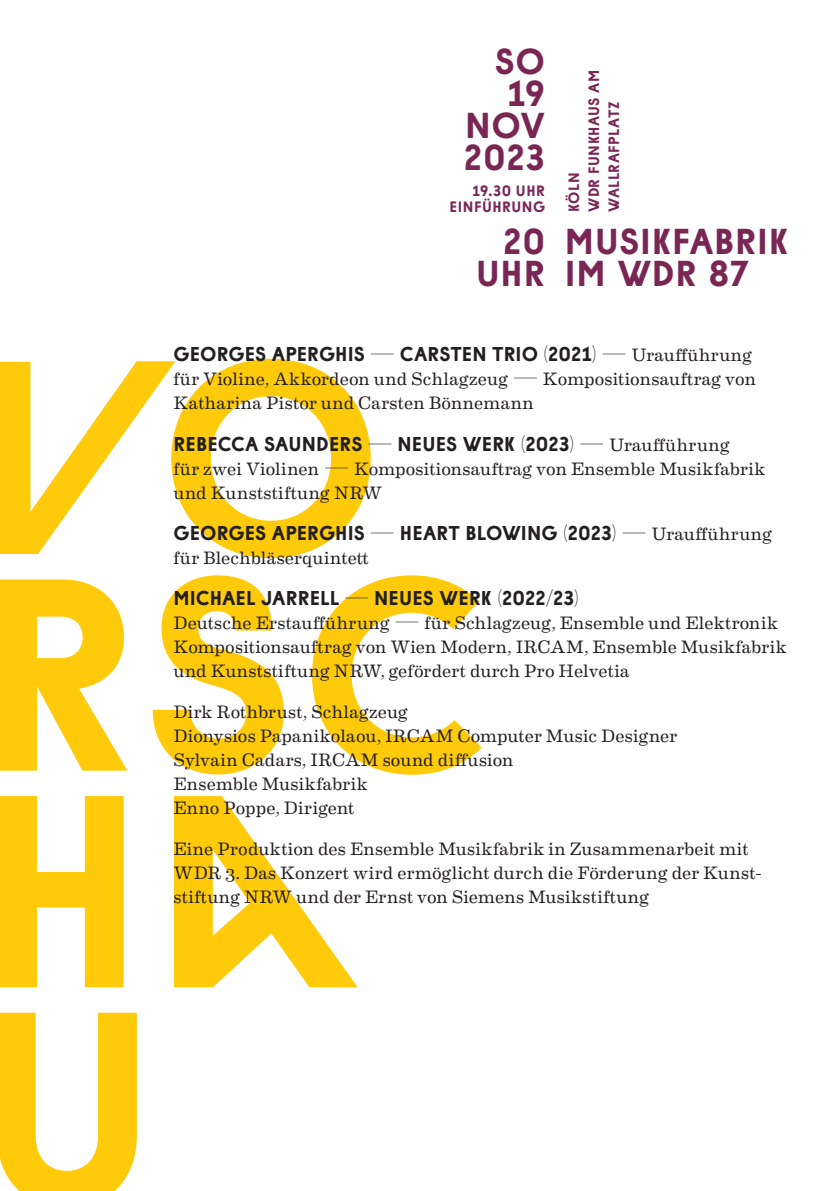
<style>
.page{position:relative;width:840px;height:1191px;background:#fff}
.page>*{position:absolute;margin:0;border:0;box-sizing:border-box;transform-origin:0 0}
.t1{font:900 36px/32px "Diamonds";letter-spacing:.02em;color:#7a2655;text-align:right}
.t2{font:900 20px "Diamonds";letter-spacing:.005em;color:#231f20}
.t3{font:18px/24px "Eames Century Modern";letter-spacing:.01em;color:#231f20}
.t4{font:900 15px/20px "Diamonds";letter-spacing:.03em;color:#7a2655}
.s1{font-family:"Eames Century Modern";font-weight:400;font-size:18px}
.s2{font-family:"Diamonds";font-weight:900;font-size:20px}
</style>
<div class="page">
<svg style="left:0;top:1012px;width:137px;height:179px"></svg>
<svg style="left:0;top:796px;width:357px;height:191px;fill:#feca0a"></svg>
<svg style="left:0;top:575px;width:481px;height:199px"></svg>
<svg style="left:0;top:359px;width:370px;height:199px"></svg>
<h1 class="t1" style="left:463px;top:45px;width:83px">SO<br>19<br>NOV<br>2023</h1>
<p class="t4" style="left:449px;top:183px;width:97px;line-height:16px;text-align:right">19.30 UHR<br>EINFÜHRUNG</p>
<h1 class="t1" style="left:476px;top:225px;width:70px">20<br>UHR</h1>
<p class="t4" style="left:563px;top:212px;width:144px;rotate:-90deg">KÖLN<br>WDR FUNKHAUS AM<br>WALLRAFPLATZ</p>
<h1 class="t1" style="left:564px;top:225px;width:225px;text-align:left">MUSIKFABRIK<br>IM WDR 87</h1>
<p class="t2" style="left:173px;top:342px;width:580px">GEORGES APERGHIS —CARSTEN TRIO (2021) — <span class="s1">Uraufführung</span></p>
<p class="t3" style="left:173px;top:366px;width:583px">für Violine, Akkordeon und Schlagzeug <span class="s2">—</span> Kompositionsauftrag von<br>Katharina Pistor und Carsten Bönnemann</p>
<p class="t2" style="left:173px;top:431px;width:557px">REBECCA SAUNDERS —NEUES WERK (2023) — <span class="s1">Uraufführung</span></p>
<p class="t3" style="left:173px;top:455px;width:593px">für zwei Violinen <span class="s2">—</span> Kompositionsauftrag von Ensemble Musikfabrik und Kunststiftung NRW</p>
<p class="t2" style="left:173px;top:520px;width:599px">GEORGES APERGHIS —HEART BLOWING (2023) — <span class="s1">Uraufführung</span></p>
<p class="t3" style="left:173px;top:544px;width:197px">für Blechbläserquintett</p>
<p class="t2" style="left:173px;top:585px;width:406px">MICHAEL JARRELL —NEUES WERK (2022/23)</p>
<p class="t3" style="left:173px;top:609px;width:614px">Deutsche Erstaufführung <span class="s2">—</span> für Schlagzeug, Ensemble und Elektronik<br>Kompositionsauftrag von Wien Modern, IRCAM, Ensemble Musikfabrik und Kunststiftung NRW, gefördert durch Pro Helvetia</p>
<p class="t3" style="left:173px;top:698px;width:505px">Dirk Rothbrust, Schlagzeug<br>Dionysios Papanikolaou, IRCAM Computer Music Designer Sylvain Cadars, IRCAM sound diffusion<br>Ensemble Musikfabrik<br>Enno Poppe, Dirigent</p>
<p class="t3" style="left:173px;top:835px;width:589px">Eine Produktion des Ensemble Musikfabrik in Zusammenarbeit mit<br>WDR 3. Das Konzert wird ermöglicht durch die Förderung der Kunst&shy;stiftung NRW und der Ernst von Siemens Musikstiftung</p>
</div>
